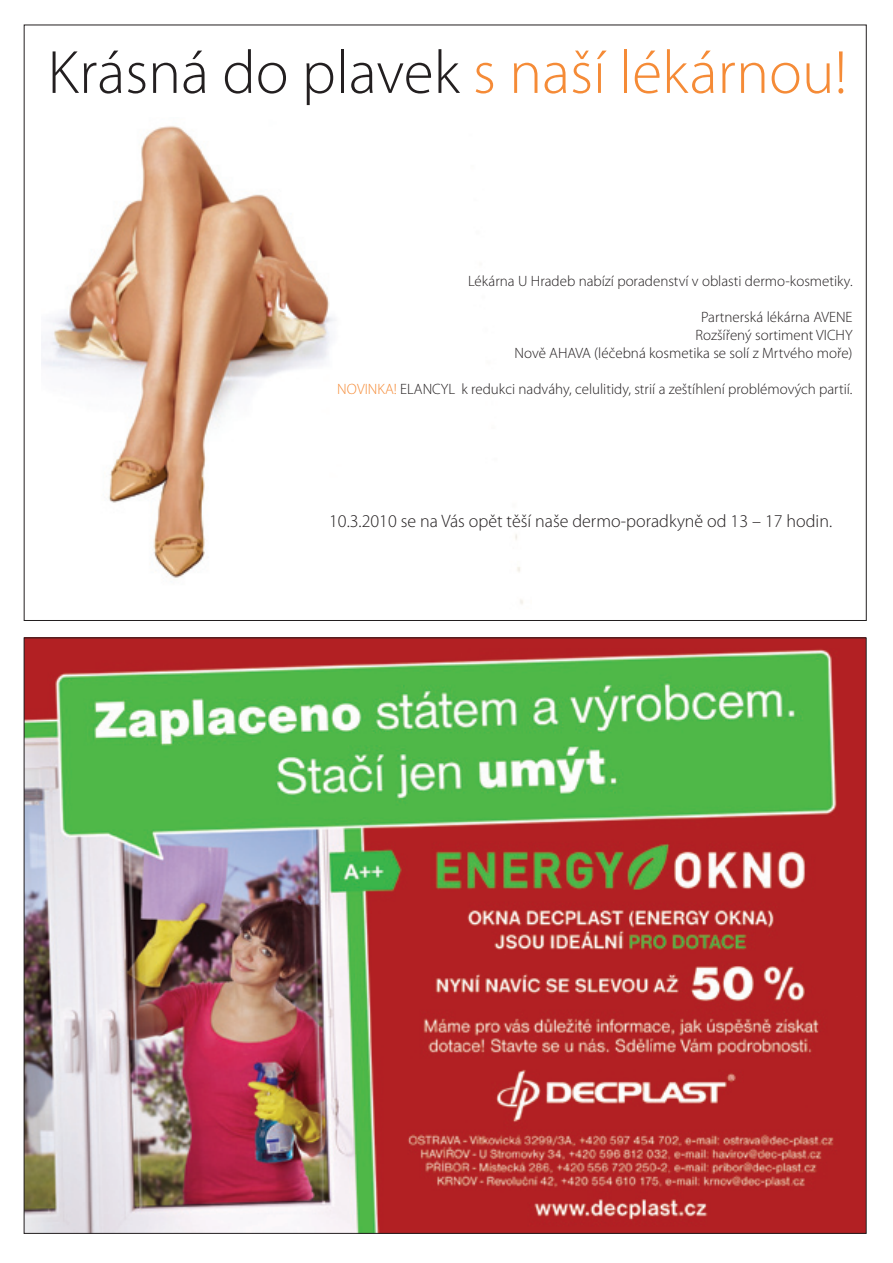
<style>
.page{position:relative;width:893px;height:1263px;background:#fff}
.page>*{position:absolute;margin:0;border:0;box-sizing:border-box;transform-origin:0 0}
.t1{font:300 61.5px "Myriad Pro";color:#231f20}
.t2{font:300 18px "Myriad Pro";color:#231f20}
.t3{font:300 15px/18px "Myriad Pro";color:#231f20;text-align:right}
.s1{color:#f58b37}
</style>
<div class="page">
<img style="left:42px;top:126px;width:481px;height:478px">
<img style="left:26px;top:639px;width:839px;height:593px">
<h1 class="t1" style="left:48px;top:39px;width:801px">Krásná do plavek <span class="s1">s naší lékárnou!</span></h1>
<p class="t3" style="left:468px;top:272px;width:386px">Lékárna U Hradeb nabízí poradenství v oblasti dermo-kosmetiky.</p>
<p class="t3" style="left:515px;top:308px;width:340px">Partnerská lékárna AVENE<br>Rozšířený sortiment VICHY<br>Nově AHAVA (léčebná kosmetika se solí z Mrtvého moře)</p>
<p class="t3" style="left:337px;top:380px;width:517px"><span class="s1">NOVINKA!</span> ELANCYL k redukci nadváhy, celulitidy, strií a zeštíhlení problémových partií.</p>
<p class="t2" style="left:329px;top:511px;width:504px">10.3.2010 se na Vás opět těší naše dermo-poradkyně od 13 – 17 hodin.</p>
</div>
